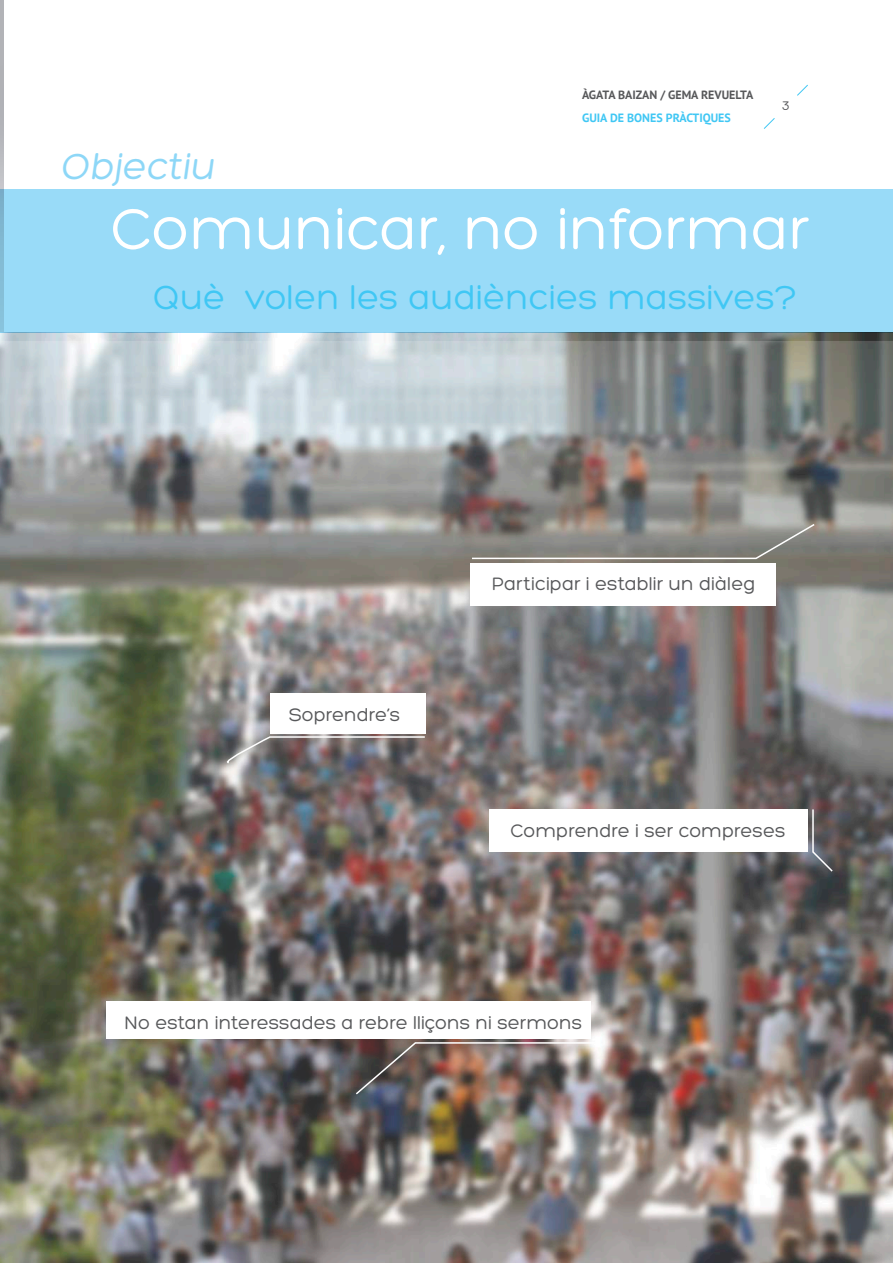
<style>
.page{position:relative;width:893px;height:1263px;background:#fff}
.page>*{position:absolute;margin:0;border:0;box-sizing:border-box;transform-origin:0 0}
.t1{font:61.5px "Hero";color:#fff}
.t2{font:39px "Hero";color:#8dd7f7}
.t3{font:36px "Hero";color:#40c7f4}
.t4{font:19.5px "Hero";color:#57585a}
.t5{font:13.5px "Hero";color:#57585a}
.t6{font:700 12px "PT Sans";color:#57585a}
.t7{font:700 12px "PT Sans";color:#40c7f4}
</style>
<div class="page">
<img style="left:0;top:341px;width:893px;height:922px">
<div style="left:0;top:189px;width:893px;height:144px;background:#99dbf8"></div>
<div style="left:270px;top:693px;width:155px;height:40px;background:#fff"></div>
<svg style="left:220px;top:735px;width:206px;height:29px;background:#7e787a"></svg>
<div style="left:489px;top:809px;width:319px;height:43px;background:#fff"></div>
<svg style="left:811px;top:808px;width:23px;height:65px"></svg>
<div style="left:107px;top:1001px;width:484px;height:37px;background:#fff"></div>
<img style="left:354px;top:1041px;width:243px;height:55px">
<div style="left:470px;top:563px;width:305px;height:42px;background:#fff"></div>
<svg style="left:470px;top:522px;width:346px;height:38px;background:#8d8b86"></svg>
<svg style="left:763px;top:118px;width:12px;height:11px"></svg>
<svg style="left:797px;top:84px;width:11px;height:12px"></svg>
<p class="t6" style="left:582px;top:87px;width:173px">ÀGATA BAIZAN / GEMA REVUELTA</p>
<p class="t7" style="left:582px;top:109px;width:150px">GUIA DE BONES PRÀCTIQUES</p>
<p class="t5" style="left:782px;top:99px;width:9px">3</p>
<h2 class="t2" style="left:60px;top:146px;width:162px">Objectiu</h2>
<h1 class="t1" style="left:111px;top:198px;width:700px">Comunicar, no informar</h1>
<h3 class="t3" style="left:153px;top:279px;width:645px">Què volen les audiències massives?</h3>
<p class="t4" style="left:289px;top:704px;width:113px">Soprendre’s</p>
<p class="t4" style="left:492px;top:574px;width:265px">Participar i establir un diàleg</p>
<p class="t4" style="left:511px;top:820px;width:276px">Comprendre i ser compreses</p>
<p class="t4" style="left:125px;top:1012px;width:459px">No estan interessades a rebre lliçons ni sermons</p>
</div>
